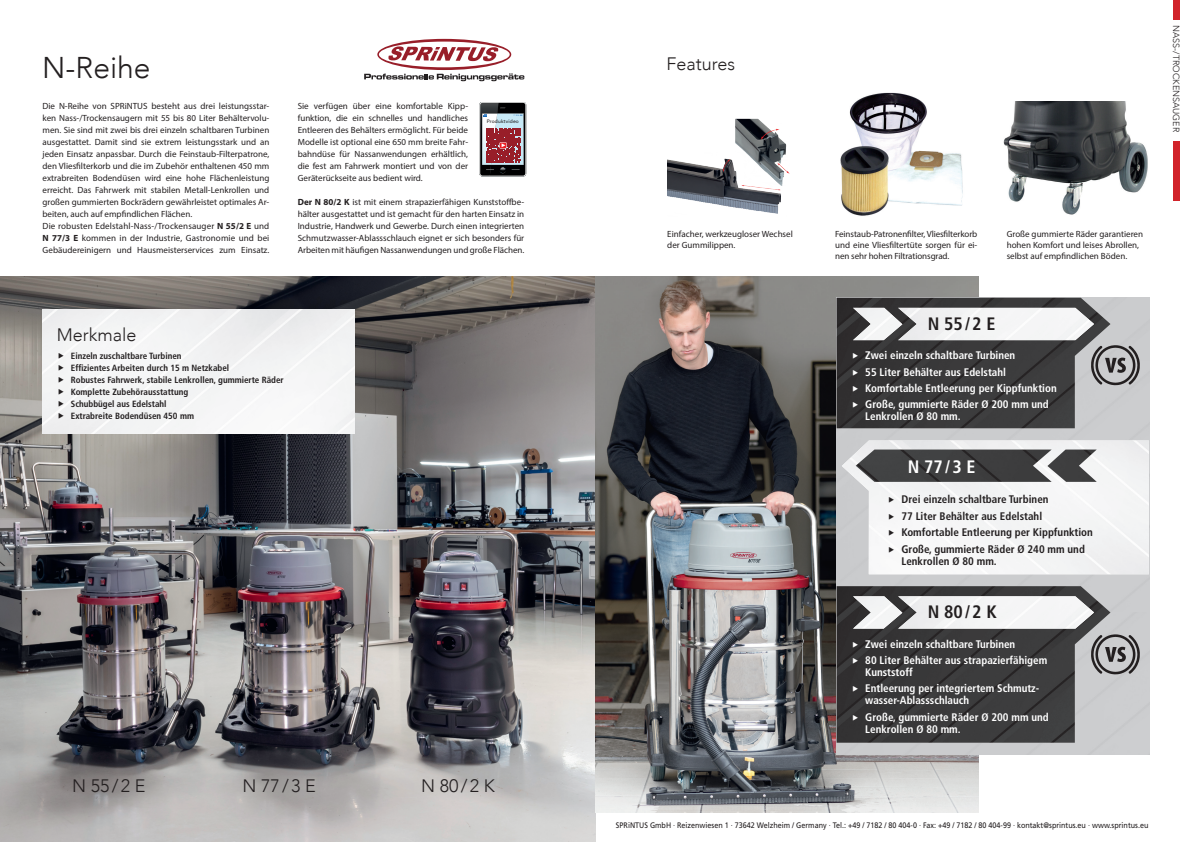
<style>
.page{position:relative;width:1191px;height:842px;background:#fff}
.page>*{position:absolute;margin:0;border:0;box-sizing:border-box;transform-origin:0 0}
.t1{font:300 30px "Avenir";color:#231f20}
.t2{font:300 18px "Avenir";color:#231f20}
.t3{font:700 condensed 18px "Frutiger LT Std";color:#231f20}
.t4{font:700 condensed 18px "Frutiger LT Std";color:#fff}
.t5{font:700 condensed 11px/16.3px "Frutiger LT Std";color:#fff}
.t6{font:700 condensed 11px/17.5px "Frutiger LT Std";color:#231f20}
.t7{font:9px/12px "Myriad Pro";color:#231f20}
.t8{font:700 condensed 9px/12px "Frutiger LT Std";color:#231f20}
.t9{font:300 9px "Avenir";color:#231f20}
.t10{font:8px "Frutiger LT Std";color:#231f20;scale:.9 1}
.t11{font:500 5px "Avenir";letter-spacing:.03em;color:#231f20}
.s1{font-weight:700}
</style>
<div class="page">
<img style="left:667px;top:158px;width:114px;height:56px">
<img style="left:731px;top:118px;width:59px;height:72px">
<img style="left:840px;top:92px;width:123px;height:124px">
<img style="left:1003px;top:102px;width:145px;height:113px">
<img style="left:0;top:276px;width:595px;height:566px">
<img style="left:595px;top:276px;width:383px;height:537px">
<svg style="left:364px;top:39px;width:160px;height:42px"></svg>
<div style="left:43px;top:310px;width:311px;height:124px;background:#f3f4f4"></div>
<svg style="left:479px;top:102px;width:47px;height:74px;background:#806067"></svg>
<div style="left:836px;top:611px;width:313px;height:143px;background:#cccdcf"></div>
<div style="left:836px;top:298px;width:313px;height:313px;background:#cbccce"></div>
<img style="left:841px;top:440px;width:307px;height:134px">
<img style="left:1051px;top:449px;width:45px;height:33px">
<img style="left:855px;top:449px;width:196px;height:33px">
<img style="left:836px;top:586px;width:274px;height:157px">
<div style="left:1173px;top:0;width:6px;height:20px;background:#d1232a"></div>
<div style="left:1173px;top:141px;width:6px;height:60px;background:#d1232a"></div>
<svg style="left:59px;top:353px;width:5px;height:5px"></svg>
<svg style="left:59px;top:365px;width:5px;height:5px"></svg>
<svg style="left:59px;top:377px;width:5px;height:5px"></svg>
<svg style="left:59px;top:389px;width:5px;height:5px"></svg>
<svg style="left:59px;top:401px;width:5px;height:5px"></svg>
<svg style="left:59px;top:413px;width:5px;height:5px"></svg>
<svg style="left:836px;top:298px;width:304px;height:130px;background:#717172"></svg>
<svg style="left:853px;top:596px;width:287px;height:78px"></svg>
<svg style="left:853px;top:686px;width:15px;height:7px"></svg>
<svg style="left:853px;top:714px;width:5px;height:6px"></svg>
<svg style="left:889px;top:496px;width:15px;height:8px"></svg>
<svg style="left:889px;top:514px;width:15px;height:7px"></svg>
<svg style="left:889px;top:530px;width:15px;height:7px"></svg>
<svg style="left:889px;top:546px;width:15px;height:8px"></svg>
<h1 class="t1" style="left:42px;top:50px;width:110px">N-Reihe</h1>
<p class="t7" style="left:43px;top:100px;width:228px">Die N-Reihe von SPRiNTUS besteht aus drei leistungsstar&shy;ken Nass-/Trockensaugern mit 55 bis 80 Liter Behältervolu&shy;men. Sie sind mit zwei bis drei einzeln schaltbaren Turbinen ausgestattet. Damit sind sie extrem leistungsstark und an jeden Einsatz anpassbar. Durch die Feinstaub-Filterpatrone, den Vliesfilterkorb und die im Zubehör enthaltenen 450 mm extrabreiten Bodendüsen wird eine hohe Flächenleistung erreicht. Das Fahrwerk mit stabilen Metall-Lenkrollen und großen gummierten Bockrädern gewährleistet optimales Ar&shy;beiten, auch auf empfindlichen Flächen.<br>Die robusten Edelstahl-Nass-/Trockensauger <span class="s1">N 55/2 E</span> und <span class="s1">N 77/3 E</span> kommen in der Industrie, Gastronomie und bei Gebäudereinigern und Hausmeisterservices zum Einsatz.</p>
<p class="t7" style="left:298px;top:100px;width:172px;text-align:justify">Sie verfügen über eine komfortable Kipp&shy;funktion, die ein schnelles und handliches Entleeren des Behälters ermöglicht. Für beide Modelle ist optional eine 650 mm breite Fahr&shy;bahndüse für Nassanwendungen erhältlich, die fest am Fahrwerk montiert und von der Geräterückseite aus bedient wird.</p>
<p class="t11" style="left:487px;top:117px;width:34px">Produktvideo</p>
<p class="t7" style="left:298px;top:196px;width:228px;text-align:justify"><span class="s1">Der N 80/2 K</span> ist mit einem strapazierfähigen Kunststoffbe&shy;hälter ausgestattet und ist gemacht für den harten Einsatz in Industrie, Handwerk und Gewerbe. Durch einen integrierten Schmutzwasser-Ablassschlauch eignet er sich besonders für Arbeiten mit häufigen Nassanwendungen und große Flächen.</p>
<h2 class="t2" style="left:57px;top:324px;width:81px">Merkmale</h2>
<p class="t8" style="left:71px;top:350px;width:214px">Einzeln zuschaltbare Turbinen<br>Effizientes Arbeiten durch 15 m Netzkabel<br>Robustes Fahrwerk, stabile Lenkrollen, gummierte Räder Komplette Zubehörausstattung<br>Schubbügel aus Edelstahl<br>Extrabreite Bodendüsen 450 mm</p>
<h2 class="t2" style="left:72px;top:775px;width:75px">N 55/2 E</h2>
<h2 class="t2" style="left:242px;top:775px;width:75px">N 77/3 E</h2>
<h2 class="t2" style="left:421px;top:775px;width:75px">N 80/2 K</h2>
<h2 class="t2" style="left:666px;top:53px;width:70px">Features</h2>
<p class="t9" style="left:1181px;top:25px;width:109px;rotate:90deg">NASS-/TROCKENSAUGER</p>
<p class="t7" style="left:667px;top:228px;width:127px;line-height:10.8px">Einfacher, werkzeugloser Wechsel der Gummilippen.</p>
<p class="t7" style="left:835px;top:228px;width:144px;line-height:10.8px;text-align:justify">Feinstaub-Patronenfilter, Vliesfilterkorb und eine Vliesfiltertüte sorgen für ei&shy;nen sehr hohen Filtrationsgrad.</p>
<p class="t7" style="left:1006px;top:228px;width:138px;line-height:10.8px">Große gummierte Räder garantieren hohen Komfort und leises Abrollen, selbst auf empfindlichen Böden.</p>
<h2 class="t3" style="left:927px;top:313px;width:69px">N 55/2 E</h2>
<p class="t5" style="left:865px;top:347px;width:193px">Zwei einzeln schaltbare Turbinen<br>55 Liter Behälter aus Edelstahl Komfortable Entleerung per Kippfunktion Große, gummierte Räder Ø 200 mm und</p>
<p class="t5" style="left:865px;top:408px;width:97px">Lenkrollen Ø 80 mm.</p>
<h2 class="t4" style="left:908px;top:456px;width:69px">N 77/3 E</h2>
<p class="t6" style="left:901px;top:490px;width:149px">Drei einzeln schaltbare Turbinen<br>77 Liter Behälter aus Edelstahl</p>
<p class="t6" style="left:901px;top:524px;width:193px;line-height:16.3px">Komfortable Entleerung per Kippfunktion<br>Große, gummierte Räder Ø 240 mm und</p>
<p class="t6" style="left:901px;top:552px;width:97px">Lenkrollen Ø 80 mm.</p>
<h2 class="t3" style="left:927px;top:601px;width:70px">N 80/2 K</h2>
<p class="t5" style="left:865px;top:636px;width:183px">Zwei einzeln schaltbare Turbinen<br>80 Liter Behälter aus strapazierfähigem</p>
<p class="t5" style="left:865px;top:664px;width:175px">Kunststoff<br>Entleerung per integriertem Schmutz-</p>
<p class="t5" style="left:865px;top:692px;width:185px">wasser-Ablassschlauch<br>Große, gummierte Räder Ø 200 mm und</p>
<p class="t5" style="left:865px;top:720px;width:97px">Lenkrollen Ø 80 mm.</p>
<p class="t10" style="left:616px;top:820px;width:593px">SPRiNTUS GmbH · Reizenwiesen 1 · 73642 Welzheim / Germany · Tel.: +49 / 7182 / 80 404-0 · Fax: +49 / 7182 / 80 404-99 · kontakt@sprintus.eu · www.sprintus.eu</p>
</div>
